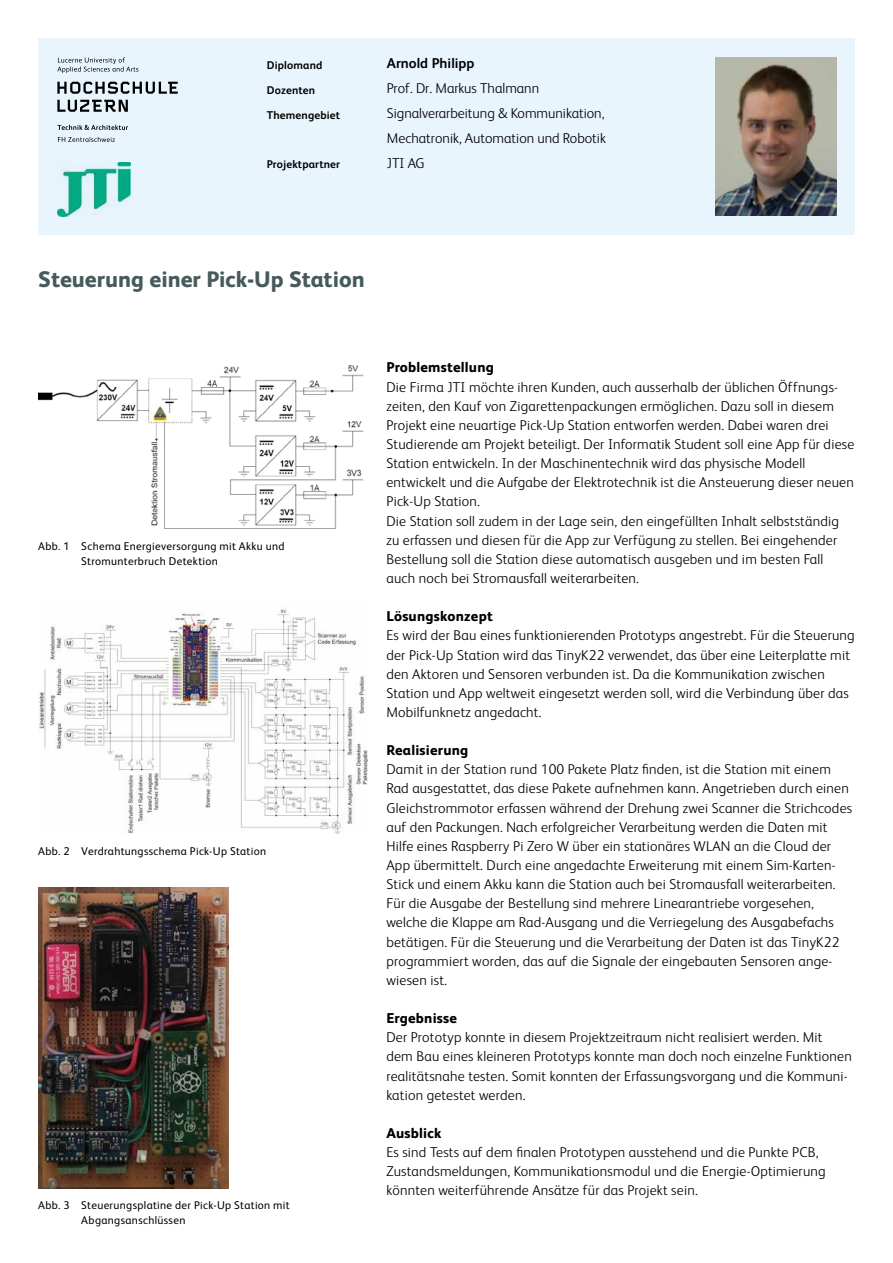
<style>
.page{position:relative;width:893px;height:1263px;background:#fff}
.page>*{position:absolute;margin:0;border:0;box-sizing:border-box;transform-origin:0 0}
.t1{font:800 22.5px "FS Albert";color:#465a5c}
.t2{font:300 14.25px/19.2px "FS Albert";letter-spacing:.015em;color:#000}
.t3{font:800 14.25px "FS Albert";letter-spacing:.015em;color:#000}
.t4{font:700 14.25px "FS Albert";color:#000}
.t5{font:11.25px/15px "FS Albert";letter-spacing:.03em;color:#000}
.t6{font:700 11.25px "FS Albert";letter-spacing:.015em;color:#000}
</style>
<div class="page">
<div style="left:38px;top:38px;width:817px;height:197px;background:#e8f5fc"></div>
<svg style="left:57px;top:100px;width:71px;height:12px"></svg>
<svg style="left:57px;top:82px;width:121px;height:12px"></svg>
<svg style="left:57px;top:57px;width:81px;height:16px"></svg>
<svg style="left:57px;top:125px;width:71px;height:5px"></svg>
<svg style="left:58px;top:137px;width:57px;height:5px"></svg>
<img style="left:716px;top:57px;width:120px;height:158px">
<img style="left:57px;top:162px;width:73px;height:55px">
<img style="left:38px;top:365px;width:326px;height:163px">
<img style="left:38px;top:609px;width:330px;height:225px">
<img style="left:38px;top:887px;width:190px;height:301px">
<p class="t6" style="left:267px;top:58px;width:57px">Diplomand</p>
<p class="t6" style="left:267px;top:82px;width:50px">Dozenten</p>
<p class="t6" style="left:267px;top:107px;width:75px">Themengebiet</p>
<p class="t6" style="left:267px;top:157px;width:75px">Projektpartner</p>
<p class="t4" style="left:387px;top:54px;width:89px">Arnold Philipp</p>
<p class="t2" style="left:387px;top:75px;width:221px;line-height:24.8px">Prof. Dr. Markus Thalmann<br>Signalverarbeitung &amp; Kommunikation,<br>Mechatronik, Automation und Robotik<br>JTI AG</p>
<h1 class="t1" style="left:38px;top:263px;width:328px">Steuerung einer Pick-Up Station</h1>
<p class="t5" style="left:81px;top:538px;width:205px;text-indent:-43px">Abb. 1 Schema Energieversorgung mit Akku und<br>Stromunterbruch Detektion</p>
<p class="t5" style="left:38px;top:843px;width:229px">Abb. 2 Verdrahtungsschema Pick-Up Station</p>
<p class="t5" style="left:81px;top:1197px;width:210px;text-indent:-43px">Abb. 3 Steuerungsplatine der Pick-Up Station mit<br>Abgangsanschlüssen</p>
<p class="t3" style="left:386px;top:357px;width:109px">Problemstellung</p>
<p class="t2" style="left:386px;top:376px;width:469px">Die Firma JTI möchte ihren Kunden, auch ausserhalb der üblichen Öffnungs&shy;zeiten, den Kauf von Zigarettenpackungen ermöglichen. Dazu soll in diesem Projekt eine neuartige Pick-Up Station entworfen werden. Dabei waren drei Studierende am Projekt beteiligt. Der Informatik Student soll eine App für diese Station entwickeln. In der Maschinentechnik wird das physische Modell entwickelt und die Aufgabe der Elektrotechnik ist die Ansteuerung dieser neuen Pick-Up Station.<br>Die Station soll zudem in der Lage sein, den eingefüllten Inhalt selbstständig zu erfassen und diesen für die App zur Verfügung zu stellen. Bei eingehender Bestellung soll die Station diese automatisch ausgeben und im besten Fall auch noch bei Stromausfall weiterarbeiten.</p>
<p class="t3" style="left:386px;top:606px;width:108px">Lösungskonzept</p>
<p class="t2" style="left:386px;top:625px;width:470px">Es wird der Bau eines funktionierenden Prototyps angestrebt. Für die Steuerung der Pick-Up Station wird das TinyK22 verwendet, das über eine Leiterplatte mit den Aktoren und Sensoren verbunden ist. Da die Kommunikation zwischen Station und App weltweit eingesetzt werden soll, wird die Verbindung über das Mobilfunknetz angedacht.</p>
<p class="t3" style="left:386px;top:740px;width:83px">Realisierung</p>
<p class="t2" style="left:386px;top:759px;width:467px">Damit in der Station rund 100 Pakete Platz finden, ist die Station mit einem Rad ausgestattet, das diese Pakete aufnehmen kann. Angetrieben durch einen Gleichstrommotor erfassen während der Drehung zwei Scanner die Strichcodes auf den Packungen. Nach erfolgreicher Verarbeitung werden die Daten mit Hilfe eines Raspberry Pi Zero W über ein stationäres WLAN an die Cloud der App übermittelt. Durch eine angedachte Erweiterung mit einem Sim-Karten-Stick und einem Akku kann die Station auch bei Stromausfall weiterarbeiten.<br>Für die Ausgabe der Bestellung sind mehrere Linearantriebe vorgesehen, welche die Klappe am Rad-Ausgang und die Verriegelung des Ausgabefachs betätigen. Für die Steuerung und die Verarbeitung der Daten ist das TinyK22 programmiert worden, das auf die Signale der eingebauten Sensoren ange&shy;wiesen ist.</p>
<p class="t3" style="left:386px;top:1008px;width:72px">Ergebnisse</p>
<p class="t2" style="left:386px;top:1027px;width:467px">Der Prototyp konnte in diesem Projektzeitraum nicht realisiert werden. Mit dem Bau eines kleineren Prototyps konnte man doch noch einzelne Funktionen realitätsnahe testen. Somit konnten der Erfassungsvorgang und die Kommuni&shy;kation getestet werden.</p>
<p class="t3" style="left:386px;top:1123px;width:57px">Ausblick</p>
<p class="t2" style="left:386px;top:1142px;width:441px">Es sind Tests auf dem finalen Prototypen ausstehend und die Punkte PCB,<br>Zustandsmeldungen, Kommunikationsmodul und die Energie-Optimierung könnten weiterführende Ansätze für das Projekt sein.</p>
</div>
